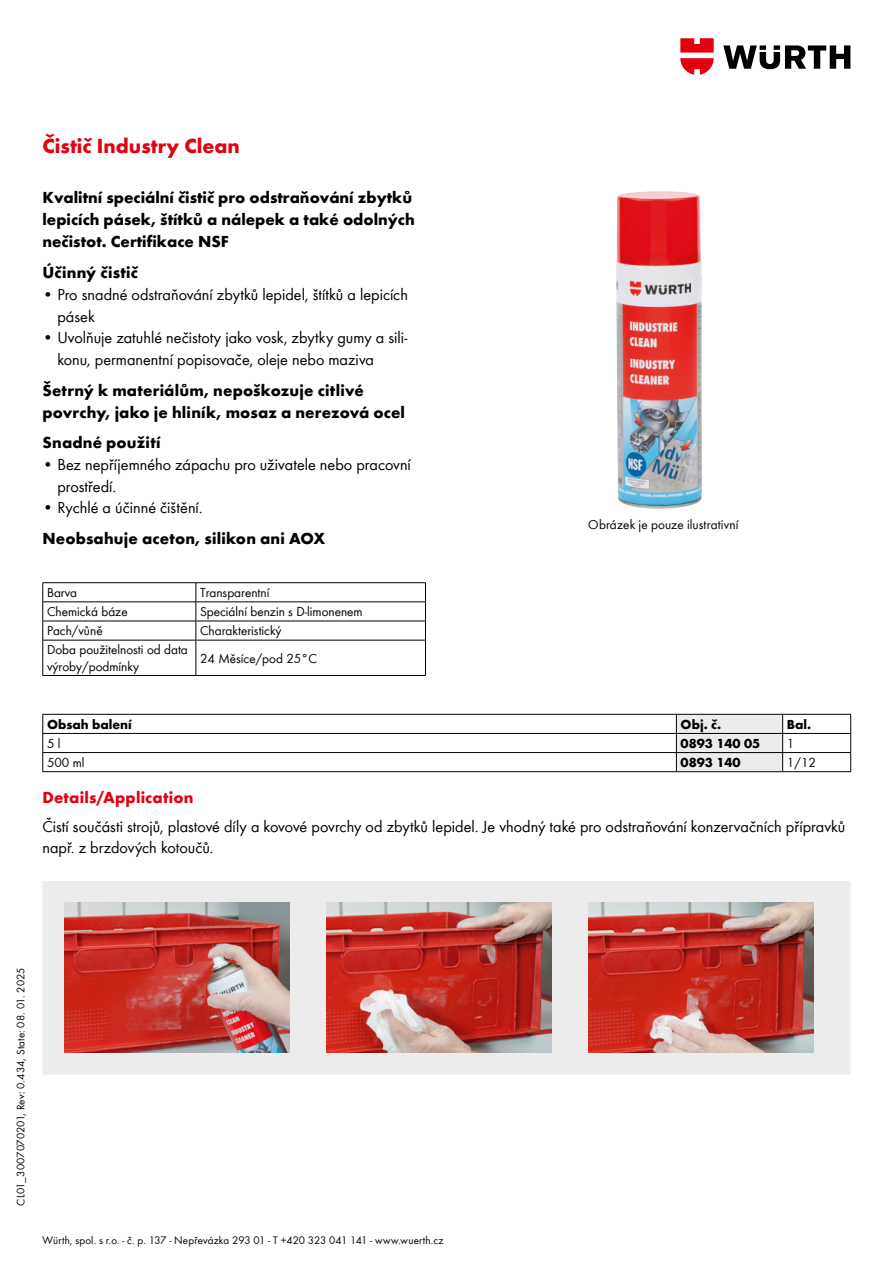
<style>
.page{position:relative;width:893px;height:1263px;background:#fff}
.page>*{position:absolute;margin:0;border:0;box-sizing:border-box;transform-origin:0 0}
.t1{font:700 21px "Wuerth Global";color:#e3000f}
.t2{font:16.5px/21.8px "Wuerth Global";color:#000}
.t3{font:700 16.5px/21.8px "Wuerth Global";color:#000}
.t4{font:700 16.5px "Wuerth Global";letter-spacing:.01em;color:#e3000f}
.t5{font:13.5px/17px "Wuerth Global";color:#000}
.t6{font:700 13.5px "Wuerth Global";color:#000}
.t7{font:11.25px "Wuerth Global";letter-spacing:.005em;color:#000}
</style>
<div class="page">
<svg style="left:723px;top:45px;width:127px;height:24px"></svg>
<svg style="left:680px;top:38px;width:34px;height:37px"></svg>
<hr style="left:43px;top:714px;width:633px;height:1px;background:#000">
<hr style="left:783px;top:714px;width:68px;height:1px;background:#000">
<hr style="left:43px;top:733px;width:633px;height:1px;background:#000">
<hr style="left:783px;top:733px;width:68px;height:1px;background:#000">
<hr style="left:43px;top:752px;width:633px;height:1px;background:#000">
<svg style="left:43px;top:714px;width:1px;height:57px"></svg>
<hr style="left:43px;top:771px;width:633px;height:1px;background:#000">
<hr style="left:783px;top:752px;width:68px;height:1px;background:#000">
<svg style="left:676px;top:714px;width:107px;height:58px;background:#d9d9da"></svg>
<svg style="left:850px;top:714px;width:1px;height:57px"></svg>
<hr style="left:783px;top:771px;width:68px;height:1px;background:#000">
<hr style="left:43px;top:582px;width:153px;height:1px;background:#000">
<hr style="left:196px;top:582px;width:230px;height:1px;background:#000">
<hr style="left:43px;top:602px;width:153px;height:1px;background:#000">
<hr style="left:196px;top:602px;width:230px;height:1px;background:#000">
<hr style="left:43px;top:621px;width:153px;height:1px;background:#000">
<svg style="left:43px;top:583px;width:1px;height:57px"></svg>
<hr style="left:196px;top:621px;width:230px;height:1px;background:#000">
<svg style="left:196px;top:583px;width:1px;height:57px"></svg>
<svg style="left:425px;top:583px;width:1px;height:57px"></svg>
<hr style="left:43px;top:640px;width:153px;height:1px;background:#000">
<hr style="left:43px;top:640px;width:1px;height:35px;background:#000">
<hr style="left:43px;top:675px;width:153px;height:1px;background:#000">
<hr style="left:196px;top:640px;width:230px;height:1px;background:#000">
<hr style="left:196px;top:640px;width:1px;height:35px;background:#000">
<hr style="left:425px;top:640px;width:1px;height:35px;background:#000">
<hr style="left:196px;top:675px;width:230px;height:1px;background:#000">
<img style="left:616px;top:191px;width:86px;height:318px">
<div style="left:43px;top:881px;width:807px;height:193px;background:#ececed"></div>
<img style="left:64px;top:902px;width:225px;height:150px">
<img style="left:326px;top:902px;width:225px;height:150px">
<img style="left:588px;top:902px;width:225px;height:150px">
<p class="t1" style="left:43px;top:134px;width:199px">Čistič Industry Clean</p>
<p class="t3" style="left:43px;top:187px;width:374px">Kvalitní speciální čistič pro odstraňování zbytků lepicích pásek, štítků a nálepek a také odolných nečistot. Certifikace NSF</p>
<p class="t3" style="left:43px;top:262px;width:97px">Účinný čistič</p>
<p class="t2" style="left:57px;top:283px;width:352px;text-indent:-15px">• Pro snadné odstraňování zbytků lepidel, štítků a lepicích pásek</p>
<p class="t2" style="left:57px;top:327px;width:352px;text-indent:-15px">• Uvolňuje zatuhlé nečistoty jako vosk, zbytky gumy a sili&shy;konu, permanentní popisovače, oleje nebo maziva</p>
<p class="t3" style="left:43px;top:379px;width:364px">Šetrný k materiálům, nepoškozuje citlivé povrchy, jako je hliník, mosaz a nerezová ocel</p>
<p class="t3" style="left:43px;top:432px;width:120px">Snadné použití</p>
<p class="t2" style="left:57px;top:453px;width:355px;text-indent:-15px">• Bez nepříjemného zápachu pro uživatele nebo pracovní prostředí.</p>
<p class="t2" style="left:43px;top:497px;width:161px">• Rychlé a účinné čištění.</p>
<p class="t3" style="left:43px;top:528px;width:284px">Neobsahuje aceton, silikon ani AOX</p>
<p class="t5" style="left:47px;top:584px;width:32px">Barva</p>
<p class="t5" style="left:200px;top:584px;width:71px">Transparentní</p>
<p class="t5" style="left:47px;top:603px;width:82px">Chemická báze</p>
<p class="t5" style="left:200px;top:603px;width:164px">Speciální benzin s D-limonenem</p>
<p class="t5" style="left:47px;top:622px;width:57px">Pach/vůně</p>
<p class="t5" style="left:200px;top:622px;width:83px">Charakteristický</p>
<p class="t5" style="left:47px;top:641px;width:142px">Doba použitelnosti od data výroby/podmínky</p>
<p class="t5" style="left:200px;top:650px;width:119px">24 Měsíce/pod 25°C</p>
<p class="t5" style="left:588px;top:516px;width:152px">Obrázek je pouze ilustrativní</p>
<p class="t6" style="left:47px;top:716px;width:86px">Obsah balení</p>
<p class="t6" style="left:681px;top:716px;width:42px">Obj. č.</p>
<p class="t6" style="left:787px;top:716px;width:26px">Bal.</p>
<p class="t5" style="left:47px;top:734px;width:15px">5 l</p>
<p class="t6" style="left:681px;top:735px;width:81px">0893 140 05</p>
<p class="t5" style="left:787px;top:734px;width:9px">1</p>
<p class="t5" style="left:47px;top:754px;width:39px">500 ml</p>
<p class="t6" style="left:681px;top:754px;width:62px">0893 140</p>
<p class="t5" style="left:787px;top:754px;width:30px">1/12</p>
<p class="t4" style="left:43px;top:788px;width:153px">Details/Application</p>
<p class="t2" style="left:43px;top:815px;width:804px">Čistí součásti strojů, plastové díly a kovové povrchy od zbytků lepidel. Je vhodný také pro odstraňování konzervačních přípravků např. z brzdových kotoučů.</p>
<p class="t7" style="left:14px;top:1205px;width:239px;rotate:-90deg">CL01_3007070201, Rev: 0.434, State: 08. 01. 2025</p>
<p class="t7" style="left:43px;top:1233px;width:402px">Würth, spol. s r.o. - č. p. 137 - Nepřevázka 293 01 - T +420 323 041 141 - www.wuerth.cz</p>
</div>
